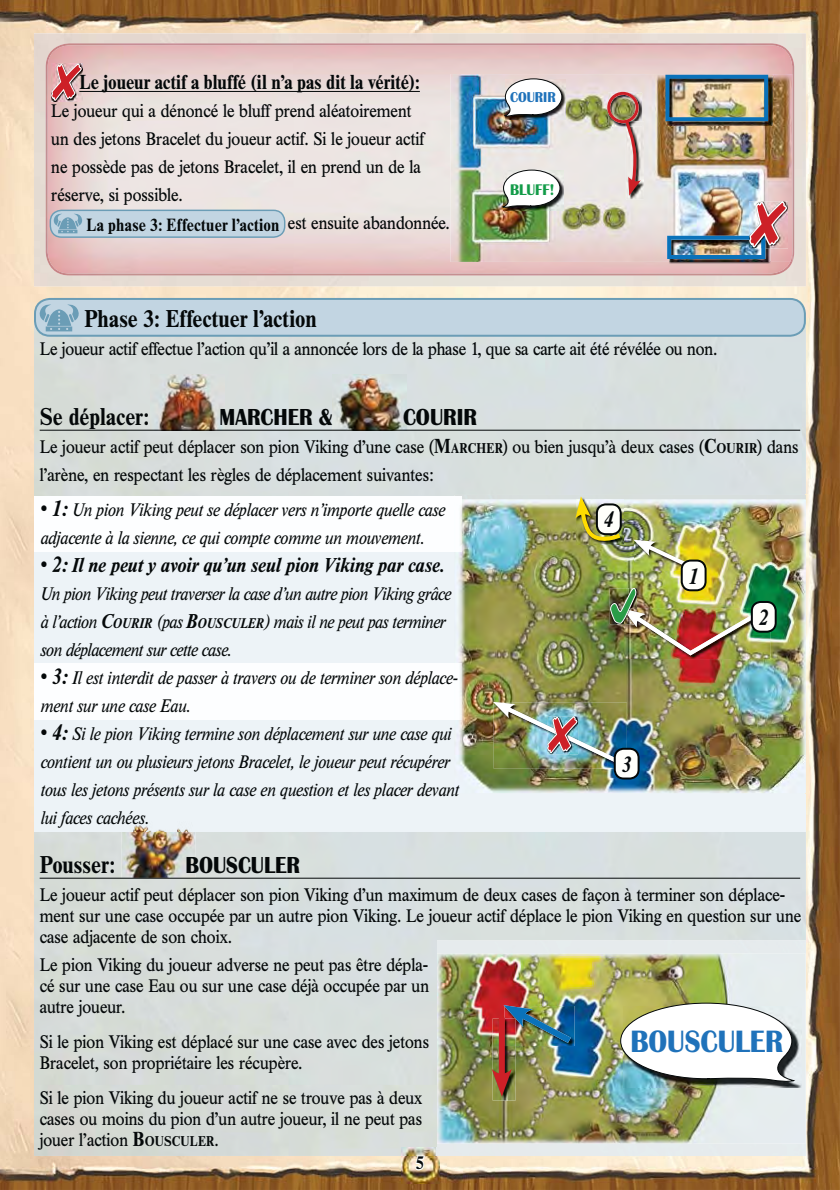
<style>
.page{position:relative;width:840px;height:1190px;background:#fff}
.page>*{position:absolute;margin:0;border:0;box-sizing:border-box;transform-origin:0 0}
.t1{font:700 32px "Britannic T";color:#1f72ba;scale:.9 1}
.t2{font:700 24px "Times BQ";color:#040809;scale:.9 1}
.t3{font:700 24px "Britannic T";color:#040809;scale:.9 1}
.t4{font:italic 700 22px "Times BQ";color:#040809;scale:.9 1}
.t5{font:italic 700 20px "Times BQ";color:#040809;scale:.9 1}
.t6{font:700 20px "Times BQ";color:#040809;scale:.9 1}
.t7{font:18px/21px "Times BQ";color:#040809;scale:.9 1}
.t8{font:italic 18px/28px "Times BQ";color:#040809;scale:.9 1}
.t9{font:700 18px "Times BQ";color:#040809;scale:.9 1}
.t10{font:700 17.4px "Times BQ";letter-spacing:.02em;color:#040809;scale:.9 1}
.t11{font:700 16px "Britannic T";color:#129b48;scale:.9 1}
.t12{font:700 14.8px "Britannic T";color:#1f72ba;scale:.9 1}
.s1{font-weight:700;font-size:20px}
.s2{font-weight:700;font-size:14px}
.s3{font-size:22px}
.s4{font-weight:700;font-size:22px}
.s5{font-weight:400;font-size:22px}
</style>
<div class="page">
<img style="left:0;top:0;width:839px;height:1190px">
<img style="left:34px;top:326px;width:771px;height:830px">
<div style="left:34px;top:33px;width:771px;height:253px;background:#e6ddd4"></div>
<div style="left:34px;top:499px;width:771px;height:333px;background:#edf3f7"></div>
<div style="left:34px;top:496px;width:427px;height:56px;background:#fdfeff"></div>
<div style="left:34px;top:663px;width:427px;height:56px;background:#fdfeff"></div>
<div style="left:436px;top:941px;width:369px;height:215px;background:#e6ebed"></div>
<img style="left:46px;top:43px;width:747px;height:233px">
<div style="left:35px;top:299px;width:769px;height:37px;background:#c2d5e2;border-radius:15px"></div>
<div style="left:34px;top:298px;width:771px;height:39px;border:2px solid #6b9db6;border-radius:15px"></div>
<img style="left:450px;top:74px;width:339px;height:188px">
<img style="left:789px;top:74px;width:3px;height:126px">
<img style="left:667px;top:77px;width:105px;height:49px">
<div style="left:665px;top:75px;width:102px;height:46px;border:4px solid #0a72ba"></div>
<img style="left:668px;top:262px;width:101px;height:2px">
<img style="left:640px;top:93px;width:1px;height:28px">
<img style="left:625px;top:121px;width:18px;height:78px">
<img style="left:607px;top:92px;width:33px;height:104px">
<img style="left:666px;top:200px;width:126px;height:62px">
<img style="left:51px;top:101px;width:31px;height:1px">
<svg style="left:50px;top:63px;width:32px;height:38px"></svg>
<img style="left:454px;top:495px;width:354px;height:298px">
<img style="left:454px;top:496px;width:7px;height:56px">
<img style="left:454px;top:663px;width:7px;height:56px">
<img style="left:436px;top:953px;width:369px;height:191px">
<img style="left:623px;top:633px;width:146px;height:26px">
<img style="left:493px;top:703px;width:133px;height:66px">
<img style="left:609px;top:587px;width:157px;height:68px">
<img style="left:492px;top:702px;width:131px;height:63px">
<img style="left:633px;top:540px;width:61px;height:31px">
<img style="left:575px;top:496px;width:48px;height:49px">
<img style="left:515px;top:1006px;width:59px;height:40px">
<img style="left:492px;top:1018px;width:23px;height:83px">
<img style="left:504px;top:1043px;width:11px;height:3px">
<img style="left:503px;top:1005px;width:67px;height:38px">
<div style="left:498px;top:1018px;width:6px;height:62px;background:#cd2027"></div>
<svg style="left:491px;top:1069px;width:20px;height:28px"></svg>
<img style="left:121px;top:825px;width:74px;height:53px">
<img style="left:150px;top:374px;width:74px;height:56px">
<img style="left:332px;top:374px;width:74px;height:56px">
<hr style="left:79px;top:91px;width:340px;height:1px;background:#040809">
<hr style="left:46px;top:327px;width:26px;height:4px;background:#6b9db6">
<svg style="left:38px;top:304px;width:41px;height:26px"></svg>
<hr style="left:40px;top:430px;width:759px;height:1px;background:#040809">
<hr style="left:40px;top:878px;width:759px;height:1px;background:#040809">
<img style="left:504px;top:79px;width:60px;height:40px">
<svg style="left:504px;top:79px;width:58px;height:38px"></svg>
<img style="left:623px;top:1006px;width:177px;height:81px">
<svg style="left:619px;top:1002px;width:175px;height:82px"></svg>
<img style="left:503px;top:171px;width:60px;height:40px">
<svg style="left:502px;top:170px;width:58px;height:38px"></svg>
<div style="left:681px;top:561px;width:24px;height:29px;background:#fffffb;border-radius:9px"></div>
<div style="left:680px;top:560px;width:26px;height:31px;border:2px solid #040809;border-radius:9px"></div>
<div style="left:751px;top:602px;width:24px;height:30px;background:#fffffb;border-radius:9px"></div>
<div style="left:750px;top:601px;width:26px;height:32px;border:2px solid #040809;border-radius:9px"></div>
<div style="left:614px;top:749px;width:24px;height:30px;background:#fffffb;border-radius:9px"></div>
<div style="left:613px;top:748px;width:26px;height:32px;border:2px solid #040809;border-radius:9px"></div>
<div style="left:596px;top:504px;width:24px;height:30px;background:#fffffb;border-radius:9px"></div>
<div style="left:595px;top:503px;width:26px;height:32px;border:2px solid #040809;border-radius:9px"></div>
<div style="left:50px;top:210px;width:234px;height:27px;background:#c2d5e2;border-radius:11px"></div>
<div style="left:50px;top:210px;width:235px;height:28px;border:1px solid #6b9db6;border-radius:11px"></div>
<hr style="left:58px;top:230px;width:19px;height:3px;background:#6b9db6">
<svg style="left:53px;top:213px;width:30px;height:19px"></svg>
<img style="left:401px;top:1156px;width:38px;height:27px">
<img style="left:401px;top:1148px;width:35px;height:8px">
<svg style="left:436px;top:1148px;width:3px;height:8px"></svg>
<svg style="left:414px;top:1155px;width:12px;height:17px"></svg>
<p class="t6" style="left:79px;top:75px;width:379px">Le joueur actif a bluffé (il n’a pas dit la vérité):</p>
<p class="t7" style="left:51px;top:102px;width:401px">Le joueur qui a dénoncé le bluff prend aléatoirement</p>
<p class="t7" style="left:51px;top:130px;width:415px">un des jetons Bracelet du joueur actif. Si le joueur actif</p>
<p class="t7" style="left:51px;top:158px;width:412px">ne possède pas de jetons Bracelet, il en prend un de la</p>
<p class="t7" style="left:51px;top:186px;width:147px">réserve, si possible.</p>
<p class="t7" style="left:287px;top:214px;width:181px">est ensuite abandonnée.</p>
<p class="t10" style="left:86px;top:218px;width:216px">La phase 3: Effectuer l’action</p>
<p class="t12" style="left:509px;top:91px;width:52px">COURIR</p>
<p class="t11" style="left:510px;top:184px;width:51px">BLUFF!</p>
<h2 class="t2" style="left:84px;top:310px;width:259px">Phase 3: Effectuer l’action</h2>
<p class="t7" style="left:40px;top:340px;width:753px">Le joueur actif effectue l’action qu’il a annoncée lors de la phase 1, que sa carte ait été révélée ou non.</p>
<h2 class="t2" style="left:40px;top:408px;width:123px">Se déplacer:</h2>
<h2 class="t3" style="left:219px;top:408px;width:127px">MARCHER &amp;</h2>
<h2 class="t3" style="left:403px;top:408px;width:84px">COURIR</h2>
<p class="t7" style="left:40px;top:435px;width:844px;line-height:28px">Le joueur actif peut déplacer son pion Viking d’une case (<span class="s1">M</span><span class="s2">ARCHER</span>) ou bien jusqu’à deux cases (<span class="s1">C</span><span class="s2">OURIR</span>) dans l’arène, en respectant les règles de déplacement suivantes:</p>
<p class="t8" style="left:40px;top:498px;width:451px"><span class="s3">•</span> <span class="s4">1:</span> Un pion Viking peut se déplacer vers n’importe quelle case adjacente à la sienne, ce qui compte comme un mouvement.</p>
<p class="t5" style="left:40px;top:558px;width:450px"><span class="s5">•</span> <span class="s3">2:</span> Il ne peut y avoir qu’un seul pion Viking par case.</p>
<p class="t8" style="left:40px;top:582px;width:457px">Un pion Viking peut traverser la case d’un autre pion Viking grâce à l’action <span class="s1">C</span><span class="s2">OURIR</span> (pas <span class="s1">B</span><span class="s2">OUSCULER</span>) mais il ne peut pas terminer son déplacement sur cette case.</p>
<p class="t8" style="left:40px;top:666px;width:465px"><span class="s3">•</span> <span class="s4">3:</span> Il est interdit de passer à travers ou de terminer son déplace&shy;ment sur une case Eau.</p>
<p class="t8" style="left:40px;top:722px;width:466px"><span class="s3">•</span> <span class="s4">4:</span> Si le pion Viking termine son déplacement sur une case qui contient un ou plusieurs jetons Bracelet, le joueur peut récupérer tous les jetons présents sur la case en question et les placer devant lui faces cachées.</p>
<p class="t4" style="left:602px;top:511px;width:12px">4</p>
<p class="t4" style="left:687px;top:567px;width:12px">1</p>
<p class="t4" style="left:757px;top:609px;width:12px">2</p>
<p class="t4" style="left:620px;top:755px;width:12px">3</p>
<h2 class="t2" style="left:40px;top:856px;width:85px">Pousser:</h2>
<h2 class="t3" style="left:185px;top:856px;width:129px">BOUSCULER</h2>
<p class="t7" style="left:40px;top:886px;width:847px">Le joueur actif peut déplacer son pion Viking d’un maximum de deux cases de façon à terminer son déplace&shy;ment sur une case occupée par un autre pion Viking. Le joueur actif déplace le pion Viking en question sur une case adjacente de son choix.</p>
<p class="t7" style="left:40px;top:956px;width:434px;text-align:justify">Le pion Viking du joueur adverse ne peut pas être dépla&shy;cé sur une case Eau ou sur une case déjà occupée par un autre joueur.</p>
<p class="t7" style="left:40px;top:1033px;width:434px">Si le pion Viking est déplacé sur une case avec des jetons<br>Bracelet, son propriétaire les récupère.</p>
<p class="t7" style="left:40px;top:1089px;width:426px;text-align:justify">Si le pion Viking du joueur actif ne se trouve pas à deux cases ou moins du pion d’un autre joueur, il ne peut pas jouer l’action <span class="s1">B</span><span class="s2">OUSCULER</span>.</p>
<p class="t9" style="left:416px;top:1156px;width:10px">5</p>
<h1 class="t1" style="left:630px;top:1029px;width:171px">BOUSCULER</h1>
</div>
